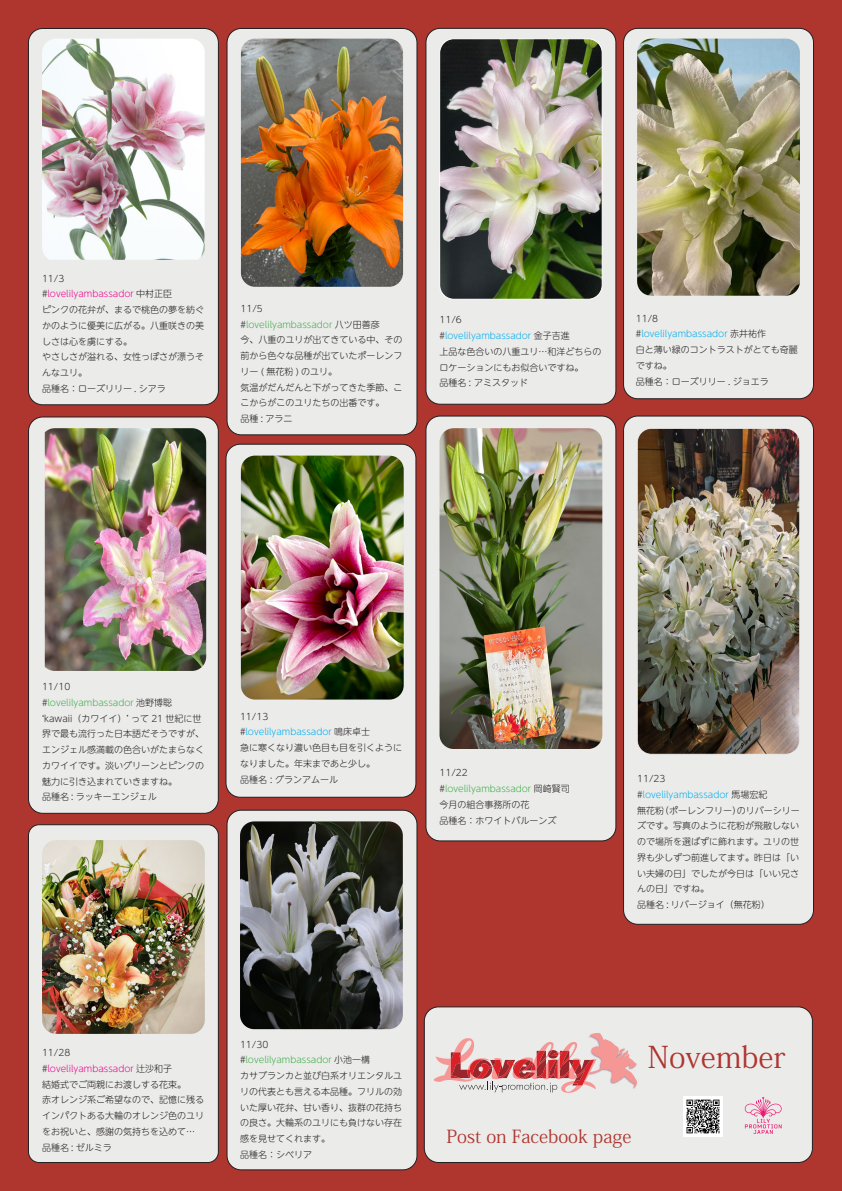
<style>
.page{position:relative;width:842px;height:1191px;background:#af352f}
.page>*{position:absolute;margin:0;border:0;box-sizing:border-box;transform-origin:0 0}
.t1{font:30px "Koz Min Pr 6 N";color:#af352f}
.t2{font:18px "Koz Min Pr 6 N";color:#af352f}
.t3{font:300 9px/15.8px "UD Shin M Go Pr 6 N";color:#231f20}
.t4{font:300 9px "UD Shin M Go Pr 6 N";color:#40ae49}
.t5{font:300 9px "UD Shin M Go Pr 6 N";color:#00aeef}
.t6{font:300 9px "UD Shin M Go Pr 6 N";color:#ed028c}
.s1{color:#231f20}
</style>
<div class="page">
<div style="left:28px;top:28px;width:190px;height:377px;background:#ebebea;border-radius:14px"></div>
<div style="left:28px;top:28px;width:191px;height:377px;border:1px solid #231f20;border-radius:14px"></div>
<div style="left:623px;top:28px;width:190px;height:371px;background:#ebebea;border-radius:14px"></div>
<div style="left:623px;top:28px;width:191px;height:371px;border:1px solid #231f20;border-radius:14px"></div>
<div style="left:426px;top:416px;width:190px;height:425px;background:#ebebea;border-radius:14px"></div>
<div style="left:426px;top:416px;width:190px;height:425px;border:1px solid #231f20;border-radius:14px"></div>
<div style="left:227px;top:810px;width:190px;height:359px;background:#ebebea;border-radius:14px"></div>
<div style="left:227px;top:810px;width:190px;height:360px;border:1px solid #231f20;border-radius:14px"></div>
<div style="left:227px;top:28px;width:190px;height:407px;background:#ebebea;border-radius:14px"></div>
<div style="left:227px;top:28px;width:190px;height:407px;border:1px solid #231f20;border-radius:14px"></div>
<div style="left:426px;top:28px;width:190px;height:376px;background:#ebebea;border-radius:14px"></div>
<div style="left:426px;top:28px;width:190px;height:376px;border:1px solid #231f20;border-radius:14px"></div>
<div style="left:29px;top:417px;width:189px;height:396px;background:#ebebea;border-radius:14px"></div>
<div style="left:28px;top:417px;width:190px;height:396px;border:1px solid #231f20;border-radius:14px"></div>
<div style="left:226px;top:444px;width:190px;height:353px;background:#ebebea;border-radius:14px"></div>
<div style="left:226px;top:444px;width:190px;height:353px;border:1px solid #231f20;border-radius:14px"></div>
<div style="left:623px;top:416px;width:190px;height:508px;background:#ebebea;border-radius:14px"></div>
<div style="left:623px;top:416px;width:191px;height:508px;border:1px solid #231f20;border-radius:14px"></div>
<div style="left:28px;top:824px;width:190px;height:338px;background:#ebebea;border-radius:11px"></div>
<div style="left:28px;top:824px;width:190px;height:338px;border:1px solid #231f20;border-radius:11px"></div>
<div style="left:424px;top:1007px;width:388px;height:155px;background:#ebebea;border-radius:14px"></div>
<svg style="left:434px;top:1033px;width:203px;height:59px"></svg>
<div style="left:424px;top:1006px;width:388px;height:156px;border:1px solid #231f20;border-radius:14px"></div>
<img style="left:683px;top:1096px;width:40px;height:40px">
<svg style="left:745px;top:1097px;width:37px;height:37px"></svg>
<img style="left:42px;top:39px;width:163px;height:221px">
<img style="left:241px;top:39px;width:162px;height:248px">
<img style="left:441px;top:39px;width:161px;height:260px">
<div style="left:439px;top:39px;width:163px;height:260px;border:1px solid #fff;border-radius:14px"></div>
<img style="left:637px;top:39px;width:163px;height:257px">
<img style="left:45px;top:428px;width:161px;height:243px">
<img style="left:638px;top:430px;width:160px;height:322px">
<div style="left:637px;top:428px;width:163px;height:326px;border:1px solid #ebebea;border-radius:14px"></div>
<img style="left:240px;top:821px;width:163px;height:208px">
<img style="left:42px;top:840px;width:163px;height:194px">
<img style="left:439px;top:428px;width:163px;height:321px">
<img style="left:241px;top:455px;width:163px;height:244px">
<p class="t3" style="left:42px;top:270px;width:24px">11/3</p>
<p class="t6" style="left:42px;top:287px;width:132px"><span class="s1">#</span>lovelilyambassador <span class="s1">中村正臣</span></p>
<p class="t3" style="left:42px;top:301px;width:163px;text-align:justify">ピンクの花弁が、まるで桃色の夢を紡ぐかのように優美に広がる。八重咲きの美しさは心を虜にする。</p>
<p class="t3" style="left:42px;top:348px;width:163px">やさしさが溢れる、女性っぽさが漂うそんなユリ。</p>
<p class="t3" style="left:42px;top:380px;width:125px">品種名：ローズリリー . シアラ</p>
<p class="t3" style="left:241px;top:300px;width:24px">11/5</p>
<p class="t4" style="left:241px;top:317px;width:141px"><span class="s1">#</span>lovelilyambassador <span class="s1">八ツ田善彦</span></p>
<p class="t3" style="left:241px;top:331px;width:163px;text-align:justify">今、八重のユリが出てきている中、その前から色々な品種が出ていたポーレンフリー ( 無花粉 ) のユリ。</p>
<p class="t3" style="left:241px;top:379px;width:163px">気温がだんだんと下がってきた季節、ここからがこのユリたちの出番です。</p>
<p class="t3" style="left:241px;top:410px;width:53px">品種 : アラニ</p>
<p class="t3" style="left:439px;top:311px;width:24px">11/6</p>
<p class="t5" style="left:439px;top:328px;width:132px"><span class="s1">#</span>lovelilyambassador <span class="s1">金子吉進</span></p>
<p class="t3" style="left:439px;top:343px;width:164px">上品な色合いの八重ユリ…和洋どちらのロケーションにもお似合いですね。</p>
<p class="t3" style="left:439px;top:374px;width:90px">品種名 : アミスタッド</p>
<p class="t3" style="left:636px;top:310px;width:24px">11/8</p>
<p class="t5" style="left:636px;top:327px;width:132px"><span class="s1">#</span>lovelilyambassador <span class="s1">赤井祐作</span></p>
<p class="t3" style="left:636px;top:341px;width:163px">白と薄い緑のコントラストがとても奇麗ですね。</p>
<p class="t3" style="left:636px;top:373px;width:134px">品種名：ローズリリー . ジョエラ</p>
<p class="t3" style="left:42px;top:678px;width:30px">11/10</p>
<p class="t4" style="left:42px;top:695px;width:132px"><span class="s1">#</span>lovelilyambassador <span class="s1">池野博聡</span></p>
<p class="t3" style="left:42px;top:710px;width:163px">‘kawaii（カワイイ）’ って 21 世紀に世界で最も流行った日本語だそうですが、エンジェル感満載の色合いがたまらなくカワイイです。淡いグリーンとピンクの魅力に引き込まれていきますね。</p>
<p class="t3" style="left:42px;top:788px;width:116px">品種名 : ラッキーエンジェル</p>
<p class="t3" style="left:240px;top:708px;width:30px">11/13</p>
<p class="t5" style="left:240px;top:724px;width:132px"><span class="s1">#</span>lovelilyambassador <span class="s1">鳴床卓士</span></p>
<p class="t3" style="left:240px;top:739px;width:164px">急に寒くなり濃い色目も目を引くようになりました。年末まであと少し。</p>
<p class="t3" style="left:240px;top:771px;width:100px">品種名 : グランアムール</p>
<p class="t3" style="left:439px;top:764px;width:30px">11/22</p>
<p class="t4" style="left:439px;top:781px;width:132px"><span class="s1">#</span>lovelilyambassador <span class="s1">岡崎賢司</span></p>
<p class="t3" style="left:439px;top:796px;width:92px">今月の組合事務所の花</p>
<p class="t3" style="left:439px;top:811px;width:119px">品種名：ホワイトバルーンズ</p>
<p class="t3" style="left:637px;top:770px;width:30px">11/23</p>
<p class="t5" style="left:637px;top:787px;width:132px"><span class="s1">#</span>lovelilyambassador <span class="s1">馬場宏紀</span></p>
<p class="t3" style="left:737px;top:801px;width:64px">のリバーシリー</p>
<p class="t3" style="left:660px;top:801px;width:82px">（ポーレンフリー）</p>
<p class="t3" style="left:637px;top:801px;width:163px">無花粉<br>ズです。写真のように花粉が飛散しないので場所を選ばずに飾れます。ユリの世界も少しずつ前進してます。昨日は「いい夫婦の日」でしたが今日は「いい兄さんの日」ですね。</p>
<p class="t3" style="left:637px;top:896px;width:134px">品種名 : リバージョイ（無花粉(</p>
<p class="t3" style="left:42px;top:1044px;width:30px">11/28</p>
<p class="t6" style="left:42px;top:1061px;width:132px"><span class="s1">#</span>lovelilyambassador <span class="s1">辻沙和子</span></p>
<p class="t3" style="left:42px;top:1075px;width:145px">結婚式でご両親にお渡しする花束。</p>
<p class="t3" style="left:42px;top:1091px;width:163px">赤オレンジ系ご希望なので、記憶に残る</p>
<p class="t3" style="left:42px;top:1107px;width:163px">インパクトある大輪のオレンジ色のユリをお祝いと、感謝の気持ちを込めて...</p>
<p class="t3" style="left:42px;top:1138px;width:71px">品種名 : ゼルミラ</p>
<p class="t3" style="left:240px;top:1035px;width:30px">11/30</p>
<p class="t4" style="left:240px;top:1052px;width:132px"><span class="s1">#</span>lovelilyambassador <span class="s1">小池一構</span></p>
<p class="t3" style="left:240px;top:1067px;width:164px;text-align:justify">カサブランカと並び白系オリエンタルユリの代表とも言える本品種。フリルの効いた厚い花弁、甘い香り、抜群の花持ちの良さ。大輪系のユリにも負けない存在感を見せてくれます。</p>
<p class="t3" style="left:240px;top:1146px;width:74px">品種名：シベリア</p>
<p class="t1" style="left:648px;top:1040px;width:139px">November</p>
<p class="t2" style="left:447px;top:1126px;width:186px">Post on Facebook page</p>
</div>
